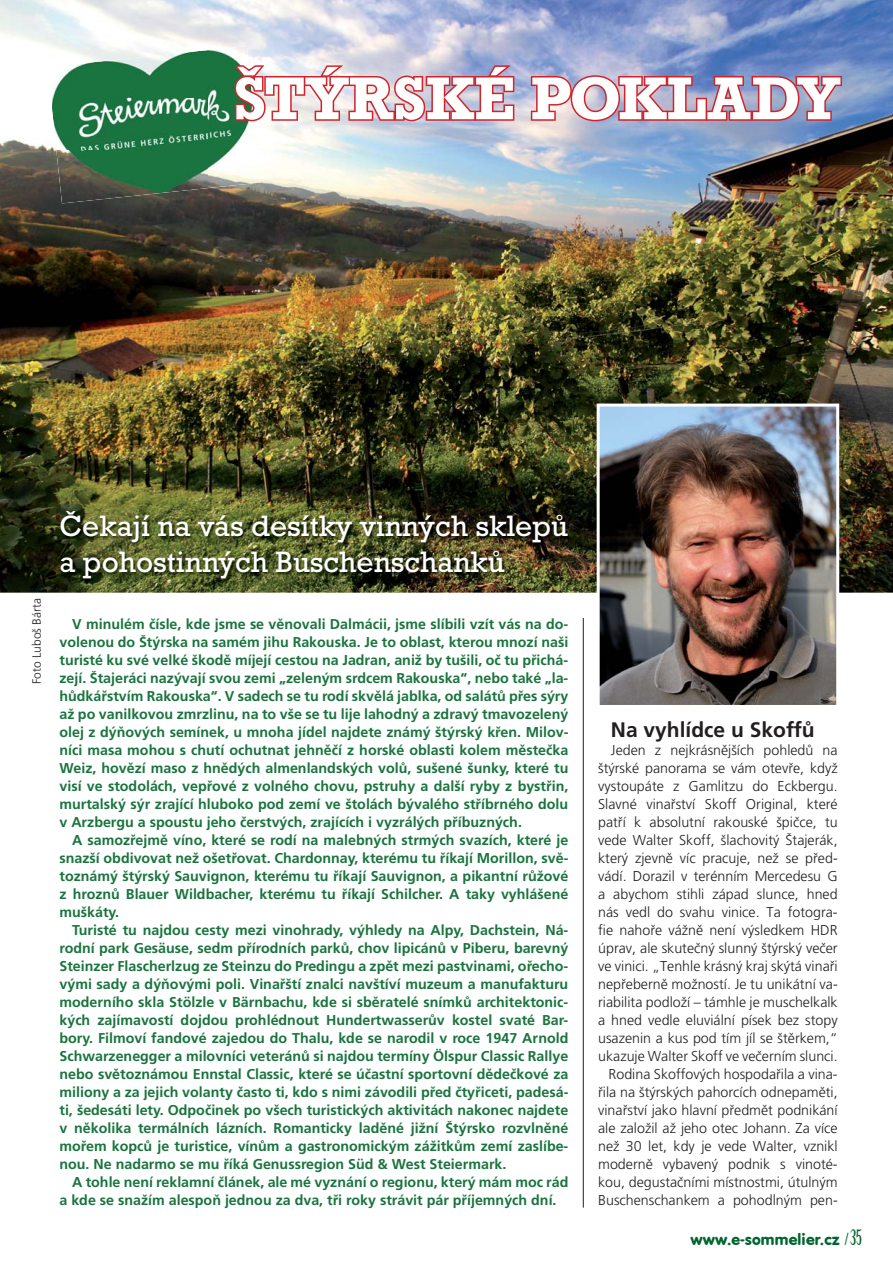
<style>
.page{position:relative;width:893px;height:1263px;background:#fff}
.page>*{position:absolute;margin:0;border:0;box-sizing:border-box;transform-origin:0 0}
.t1{font:700 61.5px "Rockwell CE";color:#fff}
.t2{font:30px/36px "Rockwell CE";color:#fff}
.t3{font:700 21px "Frutiger CE";color:#231f20}
.t4{font:16.5px "VAG Rundschrift DEE";letter-spacing:.01em;color:#00652e}
.t5{font:700 14.25px/18px "Frutiger CE";color:#1a743e;text-align:justify}
.t6{font:14.25px/18px "Frutiger CE Light";color:#231f20;text-align:right}
.t7{font:12px "Frutiger CE Light";color:#231f20}
.s1{font-family:"Birch Std"}
.s2{font-family:"Birch Std";font-size:21px}
</style>
<div class="page">
<hr style="left:583px;top:618px;width:1px;height:590px;background:#231f20">
<img style="left:0;top:0;width:893px;height:593px">
<img style="left:48px;top:46px;width:213px;height:157px">
<svg style="left:233px;top:63px;width:283px;height:60px;background:#cd9ba3"></svg>
<svg style="left:529px;top:75px;width:44px;height:47px;background:#d79da7"></svg>
<div style="left:571px;top:75px;width:49px;height:46px;border:3px solid #d2232a;border-radius:50%"></div>
<div style="left:582px;top:83px;width:26px;height:31px;border:3px solid #d2232a;border-radius:50%"></div>
<svg style="left:617px;top:75px;width:226px;height:47px;background:#ad7a92"></svg>
<img style="left:601px;top:408px;width:234px;height:296px">
<div style="left:597px;top:404px;width:242px;height:304px;border:3px solid #fff"></div>
<img style="left:59px;top:509px;width:513px;height:74px">
<h1 class="t1" style="left:234px;top:77px;width:608px">ŠTÝRSKÉ POKLADY</h1>
<p class="t7" style="left:32px;top:684px;width:88px;rotate:-90deg">Foto Luboš Bárta</p>
<h2 class="t2" style="left:59px;top:508px;width:510px">Čekají na vás desítky vinných sklepů a pohostinných Buschenschanků</h2>
<p class="t5" style="left:59px;top:615px;width:510px;text-indent:13px">V minulém čísle, kde jsme se věnovali Dalmácii, jsme slíbili vzít vás na do&shy;volenou do Štýrska na samém jihu Rakouska. Je to oblast, kterou mnozí naši turisté ku své velké škodě míjejí cestou na Jadran, aniž by tušili, oč tu přichá&shy;zejí. Štajeráci nazývají svou zemi „zeleným srdcem Rakouska“, nebo také „la&shy;hůdkářstvím Rakouska“. V sadech se tu rodí skvělá jablka, od salátů přes sýry až po vanilkovou zmrzlinu, na to vše se tu lije lahodný a zdravý tmavozelený olej z dýňových semínek, u mnoha jídel najdete známý štýrský křen. Milov&shy;níci masa mohou s chutí ochutnat jehněčí z horské oblasti kolem městečka Weiz, hovězí maso z hnědých almenlandských volů, sušené šunky, které tu visí ve stodolách, vepřové z volného chovu, pstruhy a další ryby z bystřin, murtalský sýr zrající hluboko pod zemí ve štolách bývalého stříbrného dolu v Arzbergu a spoustu jeho čerstvých, zrajících i vyzrálých příbuzných.</p>
<p class="t5" style="left:59px;top:831px;width:510px;text-indent:13px">A samozřejmě víno, které se rodí na malebných strmých svazích, které je snazší obdivovat než ošetřovat. Chardonnay, kterému tu říkají Morillon, svě&shy;toznámý štýrský Sauvignon, kterému tu říkají Sauvignon, a pikantní růžové z hroznů Blauer Wildbacher, kterému tu říkají Schilcher. A taky vyhlášené muškáty.</p>
<p class="t5" style="left:59px;top:921px;width:510px;text-indent:13px">Turisté tu najdou cesty mezi vinohrady, výhledy na Alpy, Dachstein, Ná&shy;rodní park Gesäuse, sedm přírodních parků, chov lipicánů v Piberu, barevný Steinzer Flascherlzug ze Steinzu do Predingu a zpět mezi pastvinami, ořecho&shy;vými sady a dýňovými poli. Vinařští znalci navštíví muzeum a manufakturu moderního skla Stölzle v Bärnbachu, kde si sběratelé snímků architektonic&shy;kých zajímavostí dojdou prohlédnout Hundertwasserův kostel svaté Bar&shy;bory. Filmoví fandové zajedou do Thalu, kde se narodil v roce 1947 Arnold Schwarzenegger a milovníci veteránů si najdou termíny Ölspur Classic Rallye nebo světoznámou Ennstal Classic, které se účastní sportovní dědečkové za miliony a za jejich volanty často ti, kdo s nimi závodili před čtyřiceti, padesá&shy;ti, šedesáti lety. Odpočinek po všech turistických aktivitách nakonec najdete v několika termálních lázních. Romanticky laděné jižní Štýrsko rozvlněné mořem kopců je turistice, vínům a gastronomickým zážitkům zemí zaslíbe&shy;nou. Ne nadarmo se mu říká Genussregion Süd &amp; West Steiermark.</p>
<p class="t5" style="left:59px;top:1173px;width:510px;text-indent:13px">A tohle není reklamní článek, ale mé vyznání o regionu, který mám moc rád a kde se snažím alespoň jednou za dva, tři roky strávit pár příjemných dní.</p>
<h3 class="t3" style="left:611px;top:721px;width:205px">Na vyhlídce u Skoffů</h3>
<p class="t6" style="left:598px;top:742px;width:241px">Jeden z nejkrásnějších pohledů na štýrské panorama se vám otevře, když vystoupáte z Gamlitzu do Eckbergu.<br>Slavné vinařství Skoff Original, které patří k absolutní rakouské špičce, tu vede Walter Skoff, šlachovitý Štajerák, který zjevně víc pracuje, než se před&shy;vádí. Dorazil v terénním Mercedesu G a abychom stihli západ slunce, hned nás vedl do svahu vinice. Ta fotogra&shy;fie nahoře vážně není výsledkem HDR úprav, ale skutečný slunný štýrský večer ve vinici. „Tenhle krásný kraj skýtá vinaři nepřeberně možností. Je tu unikátní va&shy;riabilita podloží – támhle je muschelkalk a hned vedle eluviální písek bez stopy usazenin a kus pod tím jíl se štěrkem,“ ukazuje Walter Skoff ve večerním slunci.<br>Rodina Skoffových hospodařila a vina&shy;řila na štýrských pahorcích odnepaměti, vinařství jako hlavní předmět podnikání ale založil až jeho otec Johann. Za více než 30 let, kdy je vede Walter, vznikl moderně vybavený podnik s vinoté&shy;kou, degustačními místnostmi, útulným Buschenschankem a pohodlným pen-</p>
<p class="t4" style="left:690px;top:1230px;width:173px">www.e-sommelier.cz <span class="s1">/</span> <span class="s2">35</span></p>
</div>
